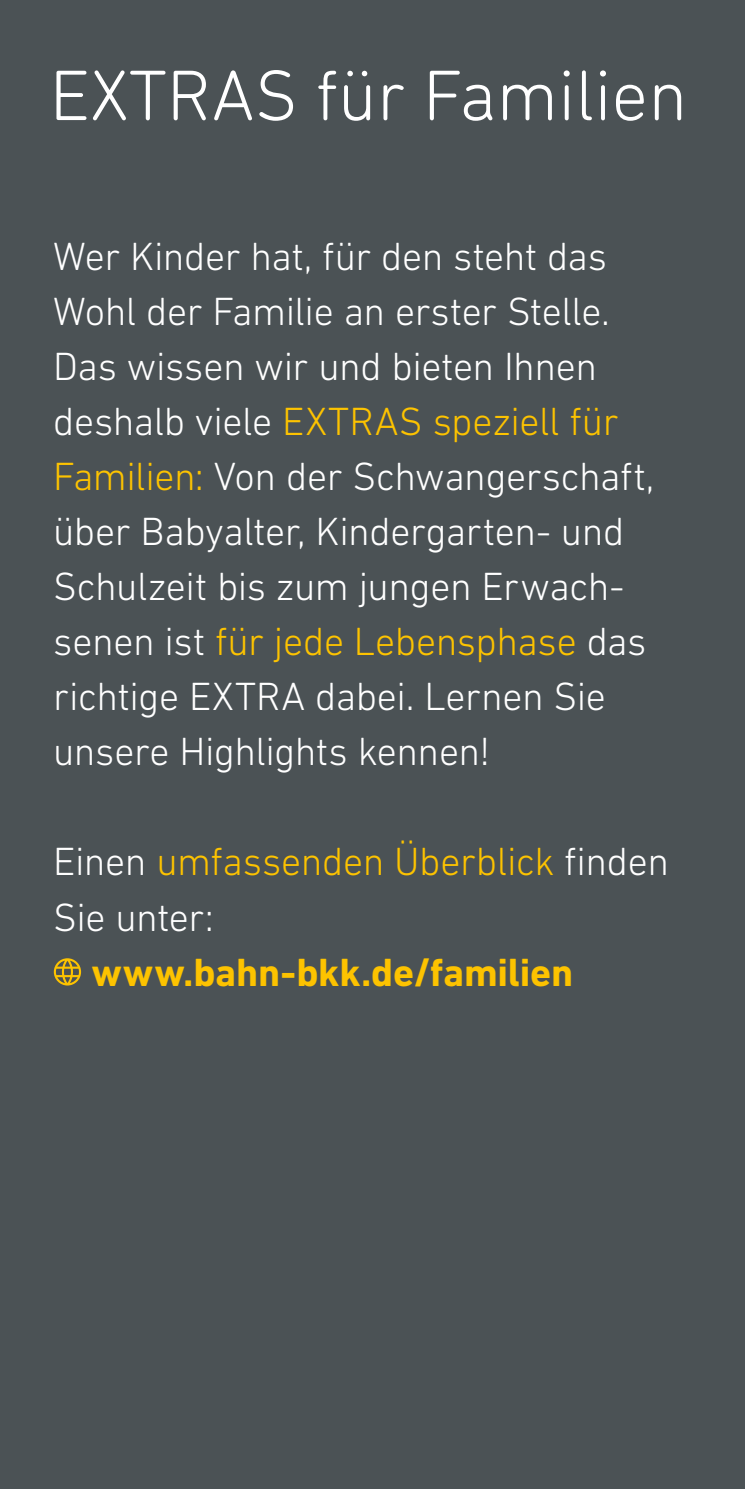
<style>
.page{position:relative;width:745px;height:1489px;background:#fff}
.page>*{position:absolute;margin:0;border:0;box-sizing:border-box;transform-origin:0 0}
.t1{font:300 72.5px "DIN Next Rounded LT Pro";color:#fff}
.t2{font:300 40px/55px "DIN Next LT Pro";letter-spacing:-.01em;color:#fff}
.t3{font:700 40px "DIN Next LT Pro";letter-spacing:-.005em;color:#fdc300}
.s1{color:#fdc300}
</style>
<div class="page">
<div style="left:0;top:0;width:744px;height:1488px;background:#4b5255"></div>
<svg style="left:54px;top:958px;width:27px;height:27px"></svg>
<h1 class="t1" style="left:50px;top:54px;width:638px">EXTRAS für Familien</h1>
<p class="t2" style="left:53px;top:228px;width:602px">Wer Kinder hat, für den steht das Wohl der Familie an erster Stelle.<br>Das wissen wir und bieten Ihnen deshalb viele <span class="s1">EXTRAS speziell für Familien:</span> Von der Schwangerschaft, über Babyalter, Kindergarten- und Schulzeit bis zum jungen Erwach&shy;senen ist <span class="s1">für jede Lebensphase</span> das richtige EXTRA dabei. Lernen Sie unsere Highlights kennen!</p>
<p class="t2" style="left:53px;top:833px;width:617px">Einen <span class="s1">umfassenden Überblick</span> finden<br>Sie unter:</p>
<p class="t3" style="left:91px;top:948px;width:483px">www.bahn-bkk.de/familien</p>
</div>
